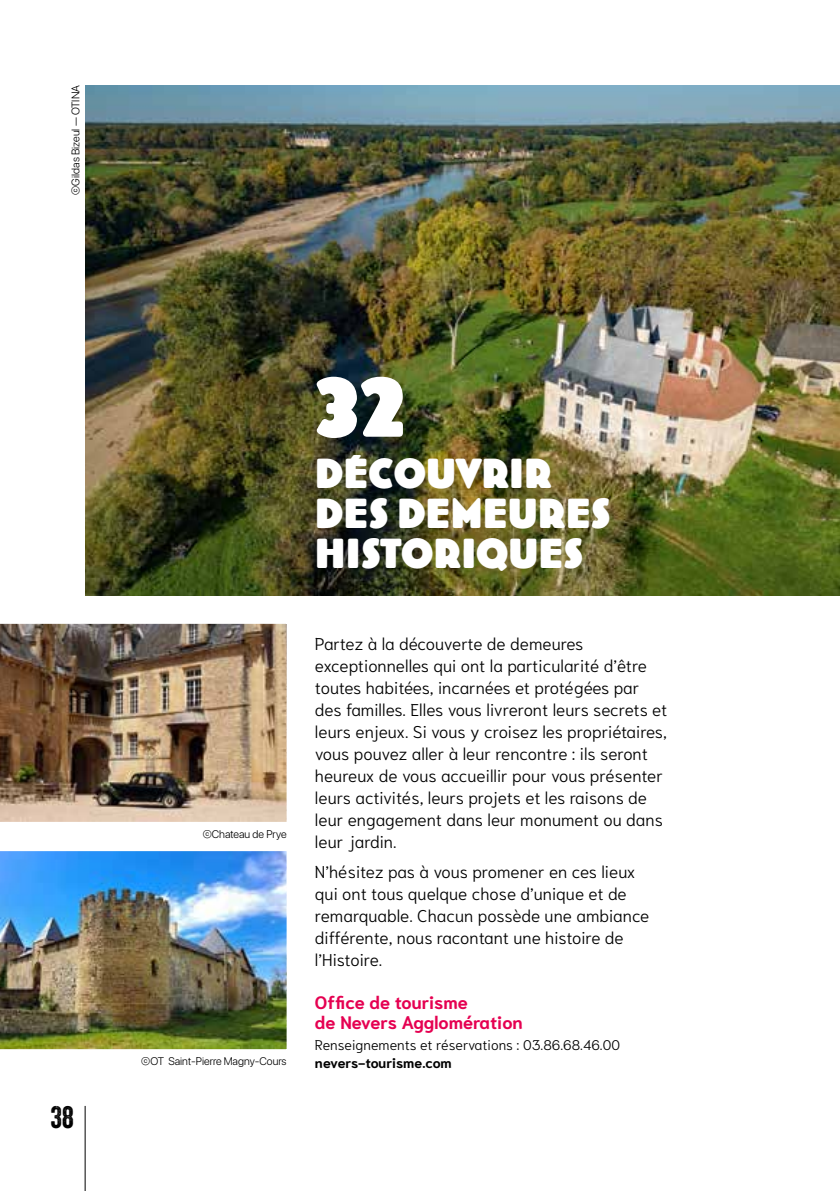
<style>
.page{position:relative;width:840px;height:1191px;background:#fff}
.page>*{position:absolute;margin:0;border:0;box-sizing:border-box;transform-origin:0 0}
.t1{font:80px "Bovine Round MVB";color:#fff}
.t2{font:40px/40px "Bovine Round MVB";color:#fff}
.t3{font:30px "Veneer";color:#000}
.t4{font:700 18px/20px "Niramit";color:#e50051}
.t5{font:300 17px/22px "Niramit";color:#000}
.t6{font:300 14px "Niramit";color:#000}
.t7{font:700 14px "Niramit";color:#000}
.t8{font:11px "SF Pro";color:#000}
</style>
<div class="page">
<hr style="left:85px;top:1106px;width:1px;height:85px;background:#000">
<img style="left:0;top:595px;width:329px;height:213px">
<img style="left:0;top:808px;width:287px;height:242px">
<img style="left:85px;top:85px;width:754px;height:510px">
<p class="t8" style="left:69px;top:195px;width:111px;rotate:-90deg">©Gildas Bizeul — OTINA</p>
<h3 class="t3" style="left:50px;top:1099px;width:25px">38</h3>
<p class="t8" style="left:203px;top:827px;width:85px">©Chateau de Prye</p>
<p class="t8" style="left:141px;top:1055px;width:147px">©OT Saint-Pierre Magny-Cours</p>
<h1 class="t1" style="left:315px;top:366px;width:91px">32</h1>
<h2 class="t2" style="left:315px;top:455px;width:297px">DÉCOUVRIR<br>DES DEMEURES<br>HISTORIQUES</h2>
<p class="t5" style="left:315px;top:632px;width:353px">Partez à la découverte de demeures exceptionnelles qui ont la particularité d’être toutes habitées, incarnées et protégées par des familles. Elles vous livreront leurs secrets et leurs enjeux. Si vous y croisez les propriétaires, vous pouvez aller à leur rencontre : ils seront heureux de vous accueillir pour vous présenter leurs activités, leurs projets et les raisons de leur engagement dans leur monument ou dans leur jardin.</p>
<p class="t5" style="left:315px;top:861px;width:336px">N’hésitez pas à vous promener en ces lieux qui ont tous quelque chose d’unique et de remarquable. Chacun possède une ambiance différente, nous racontant une histoire de l’Histoire.</p>
<p class="t4" style="left:315px;top:992px;width:209px">Office de tourisme<br>de Nevers Agglomération</p>
<p class="t6" style="left:315px;top:1033px;width:306px">Renseignements et réservations : 03.86.68.46.00</p>
<p class="t7" style="left:315px;top:1054px;width:138px">nevers-tourisme.com</p>
</div>
